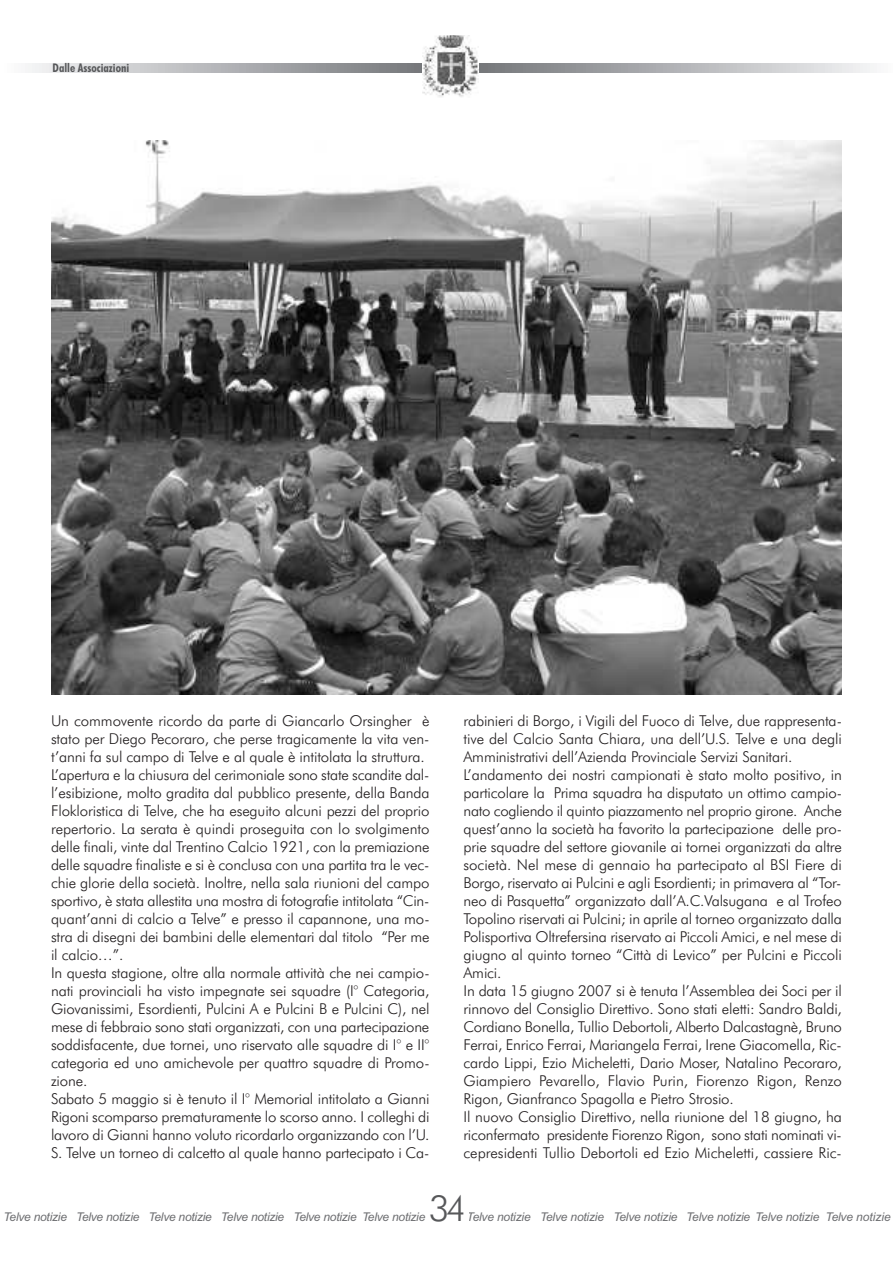
<style>
.page{position:relative;width:893px;height:1263px;background:#fff}
.page>*{position:absolute;margin:0;border:0;box-sizing:border-box;transform-origin:0 0}
.t1{font:300 36px "Futura BT";color:#57585a}
.t2{font:300 15px/18px "Futura BT";letter-spacing:-.01em;color:#231f20}
.t3{font:italic 12px "Arial";letter-spacing:-.02em;color:#6c6d70}
.t4{font:700 condensed 12px "Futura BT";color:#57585a}
</style>
<div class="page">
<svg style="left:28px;top:64px;width:846px;height:8px;background:#b2b4b6"></svg>
<img style="left:422px;top:35px;width:56px;height:62px">
<img style="left:51px;top:141px;width:791px;height:553px">
<p class="t4" style="left:53px;top:61px;width:78px">Dalle Associazioni</p>
<p class="t2" style="left:51px;top:712px;width:380px">Un commovente ricordo da parte di Giancarlo Orsingher è stato per Diego Pecoraro, che perse tragicamente la vita ven&shy;t’anni fa sul campo di Telve e al quale è intitolata la struttura.<br>L’apertura e la chiusura del cerimoniale sono state scandite dal&shy;l’esibizione, molto gradita dal pubblico presente, della Banda Flokloristica di Telve, che ha eseguito alcuni pezzi del proprio repertorio. La serata è quindi proseguita con lo svolgimento delle finali, vinte dal Trentino Calcio 1921, con la premiazione delle squadre finaliste e si è conclusa con una partita tra le vec&shy;chie glorie della società. Inoltre, nella sala riunioni del campo sportivo, è stata allestita una mostra di fotografie intitolata “Cin&shy;quant’anni di calcio a Telve” e presso il capannone, una mo&shy;stra di disegni dei bambini delle elementari dal titolo “Per me il calcio…”.<br>In questa stagione, oltre alla normale attività che nei campio&shy;nati provinciali ha visto impegnate sei squadre (I° Categoria, Giovanissimi, Esordienti, Pulcini A e Pulcini B e Pulcini C), nel mese di febbraio sono stati organizzati, con una partecipazione soddisfacente, due tornei, uno riservato alle squadre di I° e II° categoria ed uno amichevole per quattro squadre di Promo&shy;zione.<br>Sabato 5 maggio si è tenuto il I° Memorial intitolato a Gianni Rigoni scomparso prematuramente lo scorso anno. I colleghi di lavoro di Gianni hanno voluto ricordarlo organizzando con l’U.<br>S. Telve un torneo di calcetto al quale hanno partecipato i Ca-</p>
<p class="t2" style="left:463px;top:712px;width:380px">rabinieri di Borgo, i Vigili del Fuoco di Telve, due rappresenta&shy;tive del Calcio Santa Chiara, una dell’U.S. Telve e una degli Amministrativi dell’Azienda Provinciale Servizi Sanitari.<br>L’andamento dei nostri campionati è stato molto positivo, in particolare la Prima squadra ha disputato un ottimo campio&shy;nato cogliendo il quinto piazzamento nel proprio girone. Anche quest’anno la società ha favorito la partecipazione delle pro&shy;prie squadre del settore giovanile ai tornei organizzati da altre società. Nel mese di gennaio ha partecipato al BSI Fiere di Borgo, riservato ai Pulcini e agli Esordienti; in primavera al “Tor&shy;neo di Pasquetta” organizzato dall’A.C.Valsugana e al Trofeo Topolino riservati ai Pulcini; in aprile al torneo organizzato dalla Polisportiva Oltrefersina riservato ai Piccoli Amici, e nel mese di giugno al quinto torneo “Città di Levico” per Pulcini e Piccoli Amici.<br>In data 15 giugno 2007 si è tenuta l’Assemblea dei Soci per il rinnovo del Consiglio Direttivo. Sono stati eletti: Sandro Baldi, Cordiano Bonella, Tullio Debortoli, Alberto Dalcastagnè, Bruno Ferrai, Enrico Ferrai, Mariangela Ferrai, Irene Giacomella, Ric&shy;cardo Lippi, Ezio Micheletti, Dario Moser, Natalino Pecoraro, Giampiero Pevarello, Flavio Purin, Fiorenzo Rigon, Renzo Rigon, Gianfranco Spagolla e Pietro Strosio.<br>Il nuovo Consiglio Direttivo, nella riunione del 18 giugno, ha riconfermato presidente Fiorenzo Rigon, sono stati nominati vi&shy;cepresidenti Tullio Debortoli ed Ezio Micheletti, cassiere Ric-</p>
<p class="t1" style="left:429px;top:1188px;width:39px">34</p>
<p class="t3" style="left:4px;top:1209px;width:423px">Telve notizie Telve notizie Telve notizie Telve notizie Telve notizie Telve notizie</p>
<p class="t3" style="left:467px;top:1209px;width:426px">Telve notizie Telve notizie Telve notizie Telve notizie Telve notizie Telve notizie</p>
</div>
